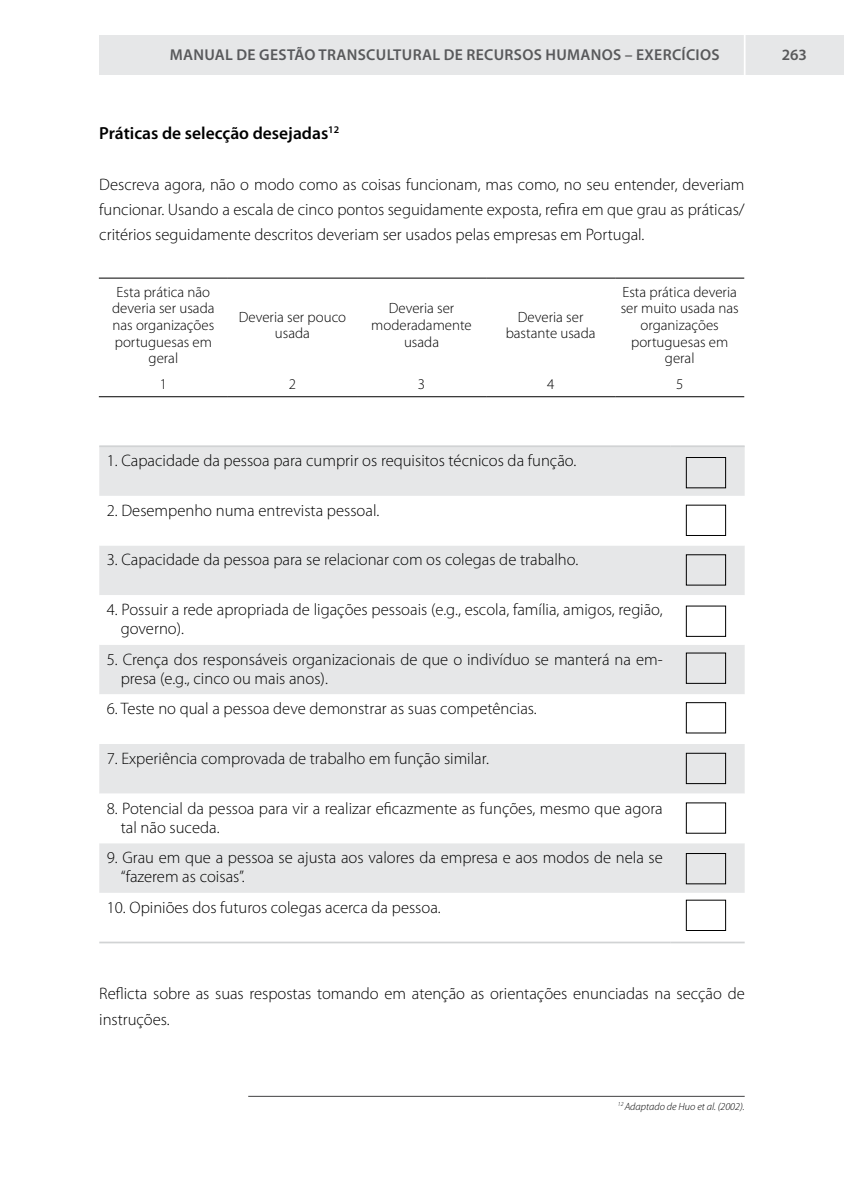
<style>
.page{position:relative;width:844px;height:1191px;background:#fff}
.page>*{position:absolute;margin:0;border:0;box-sizing:border-box;transform-origin:0 0}
.t1{font:600 17.5px "Myriad Pro";color:#000}
.t2{font:300 16.62px/19.2px "Myriad Pro";color:#000}
.t3{font:600 15.75px "Myriad Pro";letter-spacing:.02em;color:#58595b}
.t4{font:300 14.88px/16.6px "Myriad Pro";color:#000;text-align:center}
.t5{font:italic 300 10.5px "Myriad Pro";color:#000}
</style>
<div class="page">
<div style="left:99px;top:35px;width:744px;height:39px;background:#e6e7e8"></div>
<hr style="left:248px;top:1096px;width:496px;height:1px;background:#414142">
<hr style="left:743px;top:11px;width:2px;height:134px;background:#fff">
<hr style="left:99px;top:278px;width:129px;height:1px;background:#000">
<hr style="left:228px;top:278px;width:129px;height:1px;background:#000">
<hr style="left:357px;top:278px;width:129px;height:1px;background:#000">
<hr style="left:486px;top:278px;width:129px;height:1px;background:#000">
<hr style="left:615px;top:278px;width:129px;height:1px;background:#000">
<hr style="left:99px;top:396px;width:129px;height:1px;background:#000">
<hr style="left:228px;top:396px;width:129px;height:1px;background:#000">
<hr style="left:357px;top:396px;width:129px;height:1px;background:#000">
<hr style="left:486px;top:396px;width:129px;height:1px;background:#000">
<hr style="left:615px;top:396px;width:129px;height:1px;background:#000">
<div style="left:99px;top:447px;width:645px;height:49px;background:#e6e7e8"></div>
<svg style="left:99px;top:504px;width:645px;height:427px"></svg>
<hr style="left:99px;top:445px;width:571px;height:2px;background:#d1d3d4">
<hr style="left:670px;top:445px;width:74px;height:2px;background:#d1d3d4">
<hr style="left:99px;top:941px;width:571px;height:2px;background:#d1d3d4">
<hr style="left:670px;top:941px;width:74px;height:2px;background:#d1d3d4">
<div style="left:686px;top:457px;width:39px;height:31px;border:1px solid #000"></div>
<div style="left:686px;top:505px;width:39px;height:31px;border:1px solid #000"></div>
<div style="left:686px;top:702px;width:39px;height:31px;border:1px solid #000"></div>
<div style="left:686px;top:753px;width:39px;height:31px;border:1px solid #000"></div>
<div style="left:686px;top:853px;width:39px;height:31px;border:1px solid #000"></div>
<p class="t3" style="left:170px;top:45px;width:493px">MANUAL DE GESTÃO TRANSCULTURAL de RECURSOS HUMANOS – Exercíc</p>
<p class="t3" style="left:695px;top:45px;width:15px">ios</p>
<p class="t3" style="left:781px;top:45px;width:27px">263</p>
<p class="t1" style="left:99px;top:122px;width:241px">Práticas de selecção desejadas<sup>12</sup></p>
<p class="t2" style="left:99px;top:171px;width:646px;line-height:25.4px;text-align:justify">Descreva agora, não o modo como as coisas funcionam, mas como, no seu entender, deveriam funcionar. Usando a escala de cinco pontos seguidamente exposta, refira em que grau as práticas/ critérios seguidamente descritos deveriam ser usados pelas empresas em Portugal.</p>
<p class="t4" style="left:112px;top:283px;width:104px">Esta prática não deveria ser usada nas organizações portuguesas em geral</p>
<p class="t4" style="left:239px;top:308px;width:109px">Deveria ser pouco usada</p>
<p class="t4" style="left:371px;top:300px;width:102px">Deveria ser moderadamente usada</p>
<p class="t4" style="left:505px;top:308px;width:91px">Deveria ser bastante usada</p>
<p class="t4" style="left:620px;top:283px;width:119px">Esta prática deveria ser muito usada nas organizações portuguesas em geral</p>
<p class="t4" style="left:160px;top:376px;width:9px">1</p>
<p class="t4" style="left:289px;top:376px;width:9px">2</p>
<p class="t4" style="left:418px;top:376px;width:9px">3</p>
<p class="t4" style="left:547px;top:376px;width:9px">4</p>
<p class="t4" style="left:676px;top:376px;width:9px">5</p>
<p class="t2" style="left:107px;top:451px;width:471px">1. Capacidade da pessoa para cumprir os requisitos técnicos da função.</p>
<p class="t2" style="left:107px;top:500px;width:274px">2. Desempenho numa entrevista pessoal.</p>
<p class="t2" style="left:107px;top:550px;width:473px">3. Capacidade da pessoa para se relacionar com os colegas de trabalho.</p>
<p class="t2" style="left:121px;top:600px;width:543px;text-indent:-14px">4. Possuir a rede apropriada de ligações pessoais (e.g., escola, família, amigos, região, governo).</p>
<p class="t2" style="left:121px;top:649px;width:543px;text-indent:-14px">5. Crença dos responsáveis organizacionais de que o indivíduo se manterá na em&shy;presa (e.g., cinco ou mais anos).</p>
<p class="t2" style="left:107px;top:699px;width:431px">6. Teste no qual a pessoa deve demonstrar as suas competências.</p>
<p class="t2" style="left:107px;top:748px;width:383px">7. Experiência comprovada de trabalho em função similar.</p>
<p class="t2" style="left:121px;top:798px;width:543px;text-indent:-14px">8. Potencial da pessoa para vir a realizar eficazmente as funções, mesmo que agora tal não suceda.</p>
<p class="t2" style="left:121px;top:848px;width:543px;text-indent:-14px">9. Grau em que a pessoa se ajusta aos valores da empresa e aos modos de nela se “fazerem as coisas”.</p>
<p class="t2" style="left:107px;top:897px;width:335px">10. Opiniões dos futuros colegas acerca da pessoa.</p>
<p class="t2" style="left:99px;top:981px;width:646px;line-height:25.4px">Reflicta sobre as suas respostas tomando em atenção as orientações enunciadas na secção de instruções.</p>
<p class="t5" style="left:617px;top:1099px;width:128px"><sup>12</sup> Adaptado de Huo et al. (2002).</p>
</div>
